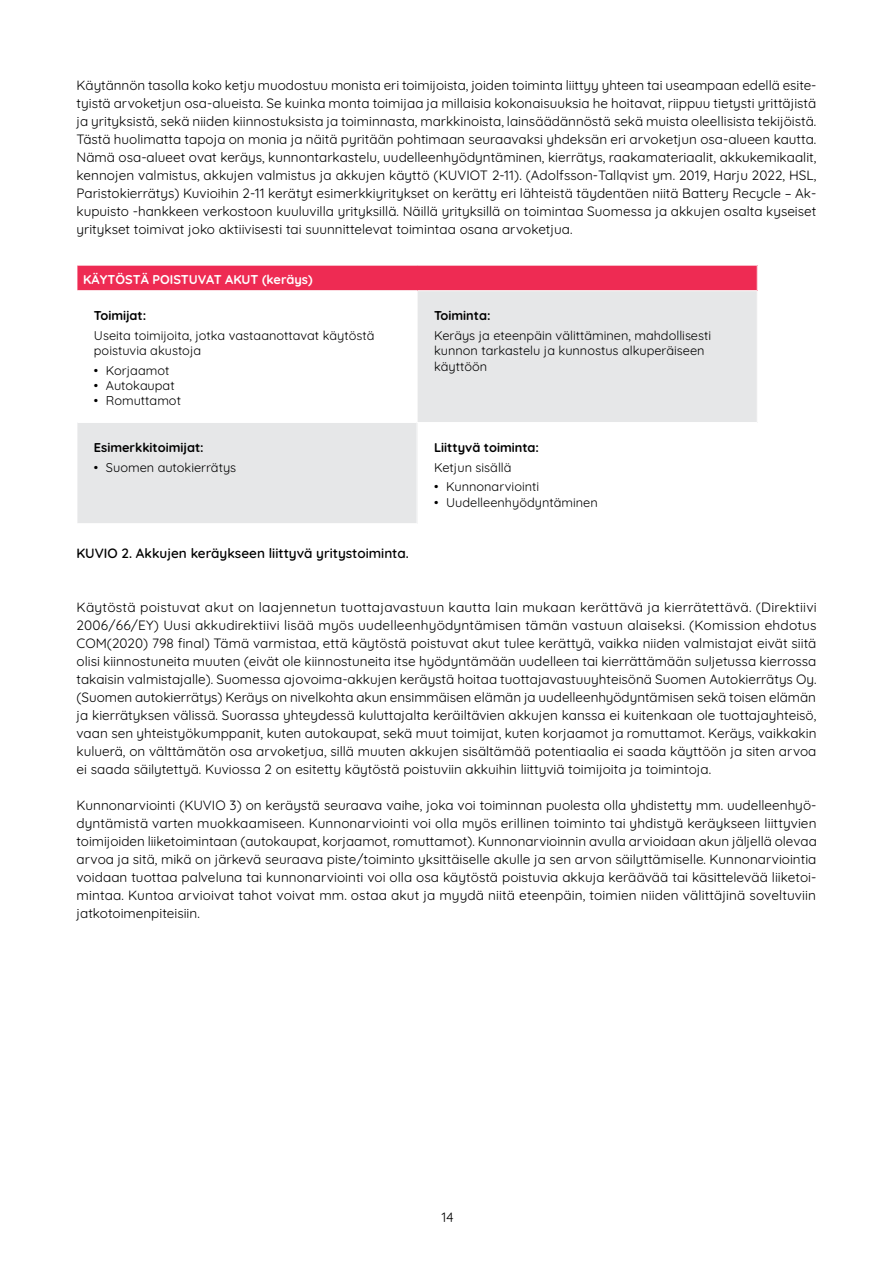
<style>
.page{position:relative;width:893px;height:1263px;background:#fff}
.page>*{position:absolute;margin:0;border:0;box-sizing:border-box;transform-origin:0 0}
.t1{font:13.5px/18px "Quicksand";color:#000;text-align:justify}
.t2{font:600 13.5px "Quicksand";color:#000}
.t3{font:12.75px/15.3px "Quicksand";color:#000}
.t4{font:700 12.75px "Quicksand";color:#000}
.t5{font:700 12.75px "Quicksand";color:#fff}
</style>
<div class="page">
<div style="left:77px;top:265px;width:680px;height:26px;background:#ee2b53"></div>
<div style="left:417px;top:291px;width:340px;height:131px;background:#e6e7e8"></div>
<div style="left:77px;top:422px;width:340px;height:102px;background:#e6e7e8"></div>
<hr style="left:77px;top:265px;width:340px;height:1px;background:#fff">
<svg style="left:77px;top:266px;width:1px;height:24px"></svg>
<hr style="left:417px;top:265px;width:341px;height:1px;background:#fff">
<svg style="left:757px;top:266px;width:1px;height:25px"></svg>
<hr style="left:77px;top:290px;width:340px;height:1px;background:#fff">
<hr style="left:417px;top:291px;width:1px;height:131px;background:#fff">
<hr style="left:77px;top:422px;width:1px;height:101px;background:#fff">
<hr style="left:77px;top:523px;width:340px;height:1px;background:#fff">
<hr style="left:417px;top:290px;width:340px;height:1px;background:#fff">
<hr style="left:77px;top:422px;width:340px;height:1px;background:#fff">
<p class="t1" style="left:77px;top:75px;width:741px">Käytännön tasolla koko ketju muodostuu monista eri toimijoista, joiden toiminta liittyy yhteen tai useampaan edellä esite&shy;tyistä arvoketjun osa-alueista. Se kuinka monta toimijaa ja millaisia kokonaisuuksia he hoitavat, riippuu tietysti yrittäjistä ja yrityksistä, sekä niiden kiinnostuksista ja toiminnasta, markkinoista, lainsäädännöstä sekä muista oleellisista tekijöistä.<br>Tästä huolimatta tapoja on monia ja näitä pyritään pohtimaan seuraavaksi yhdeksän eri arvoketjun osa-alueen kautta.<br>Nämä osa-alueet ovat keräys, kunnontarkastelu, uudelleenhyödyntäminen, kierrätys, raakamateriaalit, akkukemikaalit, kennojen valmistus, akkujen valmistus ja akkujen käyttö (KUVIOT 2-11). (Adolfsson-Tallqvist ym. 2019, Harju 2022, HSL, Paristokierrätys) Kuvioihin 2-11 kerätyt esimerkkiyritykset on kerätty eri lähteistä täydentäen niitä Battery Recycle – Ak&shy;kupuisto -hankkeen verkostoon kuuluvilla yrityksillä. Näillä yrityksillä on toimintaa Suomessa ja akkujen osalta kyseiset yritykset toimivat joko aktiivisesti tai suunnittelevat toimintaa osana arvoketjua.</p>
<p class="t5" style="left:83px;top:270px;width:231px">KÄYTÖSTÄ POISTUVAT AKUT (keräys)</p>
<p class="t4" style="left:94px;top:306px;width:54px">Toimijat:</p>
<p class="t3" style="left:94px;top:326px;width:282px">Useita toimijoita, jotka vastaanottavat käytöstä poistuvia akustoja</p>
<p class="t3" style="left:94px;top:361px;width:77px">• Korjaamot</p>
<p class="t3" style="left:94px;top:377px;width:82px">• Autokaupat</p>
<p class="t3" style="left:94px;top:392px;width:89px">• Romuttamot</p>
<p class="t4" style="left:434px;top:306px;width:58px">Toiminta:</p>
<p class="t3" style="left:434px;top:326px;width:279px">Keräys ja eteenpäin välittäminen, mahdollisesti kunnon tarkastelu ja kunnostus alkuperäiseen käyttöön</p>
<p class="t4" style="left:94px;top:438px;width:111px">Esimerkkitoimijat:</p>
<p class="t3" style="left:94px;top:458px;width:144px">• Suomen autokierrätys</p>
<p class="t2" style="left:77px;top:543px;width:334px">KUVIO 2. Akkujen keräykseen liittyvä yritystoiminta.</p>
<p class="t4" style="left:434px;top:438px;width:106px">Liittyvä toiminta:</p>
<p class="t3" style="left:434px;top:458px;width:79px">Ketjun sisällä</p>
<p class="t3" style="left:434px;top:478px;width:107px">• Kunnonarviointi</p>
<p class="t3" style="left:434px;top:493px;width:165px">• Uudelleenhyödyntäminen</p>
<p class="t1" style="left:77px;top:597px;width:742px">Käytöstä poistuvat akut on laajennetun tuottajavastuun kautta lain mukaan kerättävä ja kierrätettävä. (Direktiivi 2006/66/EY) Uusi akkudirektiivi lisää myös uudelleenhyödyntämisen tämän vastuun alaiseksi. (Komission ehdotus COM(2020) 798 final) Tämä varmistaa, että käytöstä poistuvat akut tulee kerättyä, vaikka niiden valmistajat eivät siitä olisi kiinnostuneita muuten (eivät ole kiinnostuneita itse hyödyntämään uudelleen tai kierrättämään suljetussa kierrossa takaisin valmistajalle). Suomessa ajovoima-akkujen keräystä hoitaa tuottajavastuuyhteisönä Suomen Autokierrätys Oy. (Suomen autokierrätys) Keräys on nivelkohta akun ensimmäisen elämän ja uudelleenhyödyntämisen sekä toisen elämän ja kierrätyksen välissä. Suorassa yhteydessä kuluttajalta keräiltävien akkujen kanssa ei kuitenkaan ole tuottajayhteisö, vaan sen yhteistyökumppanit, kuten autokaupat, sekä muut toimijat, kuten korjaamot ja romuttamot. Keräys, vaikkakin kuluerä, on välttämätön osa arvoketjua, sillä muuten akkujen sisältämää potentiaalia ei saada käyttöön ja siten arvoa ei saada säilytettyä. Kuviossa 2 on esitetty käytöstä poistuviin akkuihin liittyviä toimijoita ja toimintoja.</p>
<p class="t1" style="left:77px;top:795px;width:742px">Kunnonarviointi (KUVIO 3) on keräystä seuraava vaihe, joka voi toiminnan puolesta olla yhdistetty mm. uudelleenhyö&shy;dyntämistä varten muokkaamiseen. Kunnonarviointi voi olla myös erillinen toiminto tai yhdistyä keräykseen liittyvien toimijoiden liiketoimintaan (autokaupat, korjaamot, romuttamot). Kunnonarvioinnin avulla arvioidaan akun jäljellä olevaa arvoa ja sitä, mikä on järkevä seuraava piste/toiminto yksittäiselle akulle ja sen arvon säilyttämiselle. Kunnonarviointia voidaan tuottaa palveluna tai kunnonarviointi voi olla osa käytöstä poistuvia akkuja keräävää tai käsittelevää liiketoi&shy;mintaa. Kuntoa arvioivat tahot voivat mm. ostaa akut ja myydä niitä eteenpäin, toimien niiden välittäjinä soveltuviin jatkotoimenpiteisiin.</p>
<p class="t1" style="left:442px;top:1206px;width:13px">14</p>
</div>
